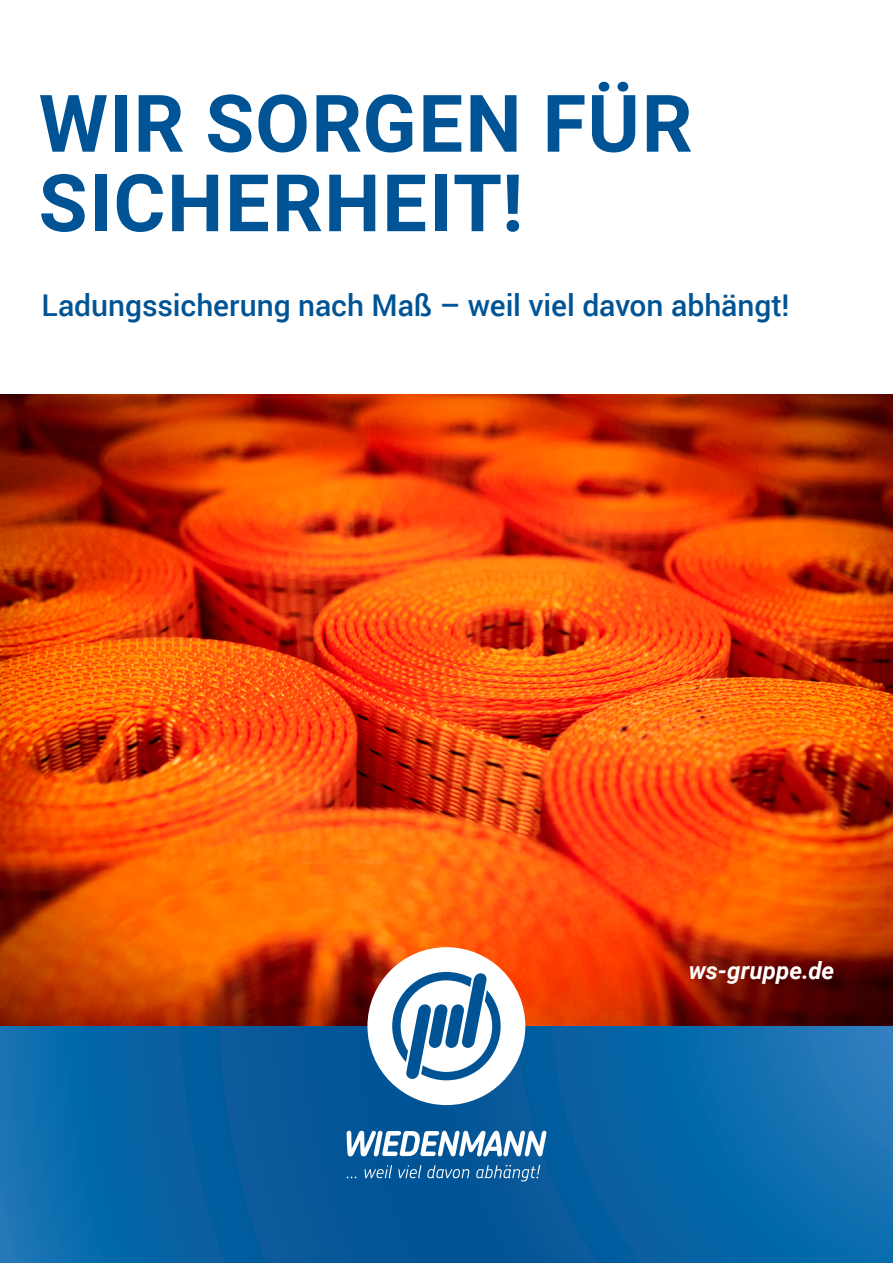
<style>
.page{position:relative;width:893px;height:1263px;background:#fff}
.page>*{position:absolute;margin:0;border:0;box-sizing:border-box;transform-origin:0 0}
.A4_Titel{font:700 79.5px/79.5px "Roboto";letter-spacing:.02em;color:#005495}
.A4_Subline{font:500 30px "Roboto";color:#005495}
.A4_URL{font:italic 700 24px "Roboto";color:#fff}
</style>
<div class="page">
<img style="left:0;top:395px;width:893px;height:631px">
<svg style="left:0;top:1026px;width:893px;height:237px;background:#0963a4"></svg>
<div style="left:367px;top:947px;width:158px;height:158px;background:#fff;border-radius:50%"></div>
<svg style="left:392px;top:972px;width:109px;height:108px"></svg>
<svg style="left:347px;top:1131px;width:199px;height:25px"></svg>
<svg style="left:398px;top:1165px;width:23px;height:13px"></svg>
<svg style="left:365px;top:1165px;width:27px;height:13px"></svg>
<svg style="left:427px;top:1165px;width:42px;height:13px"></svg>
<svg style="left:476px;top:1165px;width:64px;height:16px"></svg>
<svg style="left:347px;top:1176px;width:9px;height:2px"></svg>
<p class="A4_Titel" style="left:39px;top:81px;width:655px">WIR SORGEN FÜR<br>SICHERHEIT!</p>
<p class="A4_Subline" style="left:41px;top:284px;width:750px">Ladungssicherung nach Maß – weil viel davon abhängt!</p>
<p class="A4_URL" style="left:689px;top:954px;width:147px">ws-gruppe.de</p>
</div>
